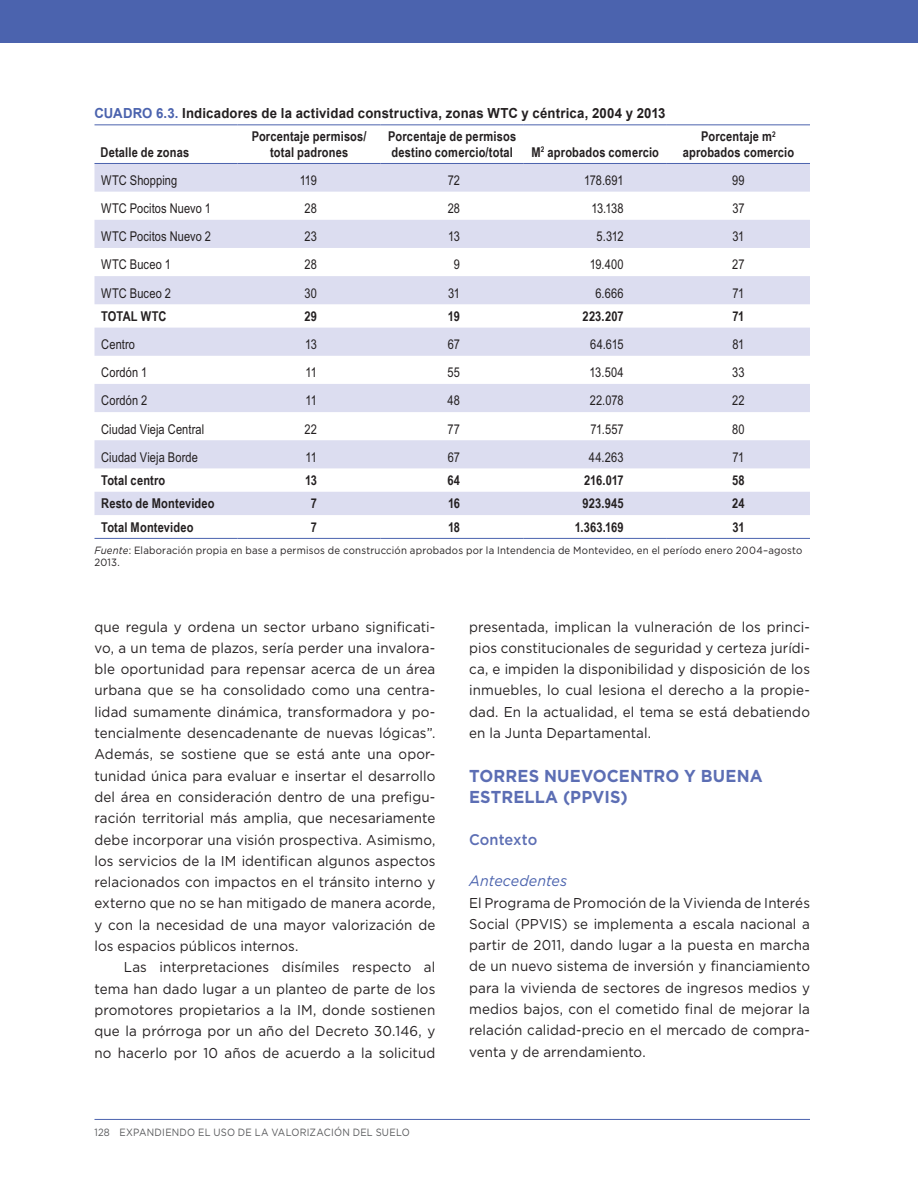
<style>
.page{position:relative;width:918px;height:1188px;background:#fff}
.page>*{position:absolute;margin:0;border:0;box-sizing:border-box;transform-origin:0 0}
.t1{font:700 17.25px/21.3px "Gotham";letter-spacing:.005em;color:#5c6eb4;scale:.95 1}
.t2{font:500 15.3px "Gotham";color:#5c6eb4;scale:.95 1}
.t3{font:italic 15px "Gotham";letter-spacing:.005em;color:#4b63ae;scale:.95 1}
.t4{font:14.25px/21.3px "Gotham";letter-spacing:.01em;color:#231f20;text-align:justify;scale:.94 1}
.t5{font:700 13.8px "Arial";letter-spacing:.01em;color:#231f20;scale:.95 1}
.t6{font:700 13.5px/15.3px "Arial Narrow";letter-spacing:.01em;color:#231f20;text-align:center}
.t7{font:13.5px "Arial Narrow";letter-spacing:.005em;color:#231f20}
.t8{font:10.5px/12.6px "Gotham";letter-spacing:.02em;color:#231f20;scale:.92 1}
.t9{font:10.5px "Gotham";letter-spacing:.025em;color:#58595b;scale:.9 1}
.s1{color:#4b63ae}
.s2{font-style:italic}
</style>
<div class="page">
<hr style="left:94px;top:1119px;width:716px;height:1px;background:#4b63ae">
<div style="left:0;top:0;width:918px;height:43px;background:#4b63ae"></div>
<svg style="left:94px;top:125px;width:716px;height:1px"></svg>
<svg style="left:94px;top:164px;width:716px;height:351px;fill:#dcddf0"></svg>
<hr style="left:94px;top:163px;width:144px;height:1px;background:#4b63ae">
<hr style="left:238px;top:163px;width:143px;height:1px;background:#4b63ae">
<hr style="left:381px;top:163px;width:143px;height:1px;background:#4b63ae">
<hr style="left:524px;top:163px;width:143px;height:1px;background:#4b63ae">
<hr style="left:667px;top:163px;width:143px;height:1px;background:#4b63ae">
<hr style="left:94px;top:124px;width:144px;height:1px;background:#4b63ae">
<hr style="left:238px;top:124px;width:143px;height:1px;background:#4b63ae">
<hr style="left:381px;top:124px;width:143px;height:1px;background:#4b63ae">
<hr style="left:524px;top:124px;width:143px;height:1px;background:#4b63ae">
<hr style="left:667px;top:124px;width:143px;height:1px;background:#4b63ae">
<hr style="left:94px;top:538px;width:144px;height:1px;background:#4b63ae">
<hr style="left:238px;top:538px;width:143px;height:1px;background:#4b63ae">
<hr style="left:381px;top:538px;width:143px;height:1px;background:#4b63ae">
<hr style="left:524px;top:538px;width:143px;height:1px;background:#4b63ae">
<hr style="left:667px;top:538px;width:143px;height:1px;background:#4b63ae">
<p class="t5" style="left:94px;top:104px;width:603px"><span class="s1">CUADRO 6.3.</span> Indicadores de la actividad constructiva, zonas WTC y céntrica, 2004 y 2013</p>
<p class="t6" style="left:101px;top:144px;width:90px">Detalle de zonas</p>
<p class="t6" style="left:252px;top:128px;width:116px">Porcentaje permisos/ total padrones</p>
<p class="t6" style="left:388px;top:128px;width:129px;text-align:left">Porcentaje de permisos destino comercio/total</p>
<p class="t6" style="left:532px;top:144px;width:129px">M<sup>2</sup> aprobados comercio</p>
<p class="t6" style="left:683px;top:128px;width:113px">Porcentaje m<sup>2 </sup>aprobados comercio</p>
<p class="t7" style="left:101px;top:170px;width:78px">WTC Shopping</p>
<p class="t7" style="left:300px;top:170px;width:19px">119</p>
<p class="t7" style="left:448px;top:170px;width:14px">72</p>
<p class="t7" style="left:584px;top:170px;width:41px">178.691</p>
<p class="t7" style="left:732px;top:170px;width:14px">99</p>
<p class="t7" style="left:101px;top:198px;width:111px">WTC Pocitos Nuevo 1</p>
<p class="t7" style="left:305px;top:198px;width:14px">28</p>
<p class="t7" style="left:448px;top:198px;width:14px">28</p>
<p class="t7" style="left:591px;top:198px;width:34px">13.138</p>
<p class="t7" style="left:732px;top:198px;width:14px">37</p>
<p class="t7" style="left:101px;top:227px;width:111px">WTC Pocitos Nuevo 2</p>
<p class="t7" style="left:305px;top:227px;width:14px">23</p>
<p class="t7" style="left:448px;top:227px;width:13px">13</p>
<p class="t7" style="left:597px;top:227px;width:29px">5.312</p>
<p class="t7" style="left:732px;top:227px;width:13px">31</p>
<p class="t7" style="left:101px;top:255px;width:71px">WTC Buceo 1</p>
<p class="t7" style="left:305px;top:255px;width:14px">28</p>
<p class="t7" style="left:454px;top:255px;width:8px">9</p>
<p class="t7" style="left:590px;top:255px;width:35px">19.400</p>
<p class="t7" style="left:732px;top:255px;width:14px">27</p>
<p class="t7" style="left:101px;top:283px;width:71px">WTC Buceo 2</p>
<p class="t7" style="left:304px;top:283px;width:14px">30</p>
<p class="t7" style="left:448px;top:283px;width:13px">31</p>
<p class="t7" style="left:595px;top:283px;width:30px">6.666</p>
<p class="t7" style="left:733px;top:283px;width:13px">71</p>
<p class="t6" style="left:101px;top:308px;width:67px">TOTAL WTC</p>
<p class="t6" style="left:304px;top:308px;width:14px">29</p>
<p class="t6" style="left:448px;top:308px;width:14px">19</p>
<p class="t6" style="left:583px;top:308px;width:43px">223.207</p>
<p class="t6" style="left:732px;top:308px;width:14px">71</p>
<p class="t7" style="left:101px;top:334px;width:35px">Centro</p>
<p class="t7" style="left:305px;top:334px;width:13px">13</p>
<p class="t7" style="left:448px;top:334px;width:14px">67</p>
<p class="t7" style="left:590px;top:334px;width:35px">64.615</p>
<p class="t7" style="left:732px;top:334px;width:14px">81</p>
<p class="t7" style="left:101px;top:363px;width:48px">Cordón 1</p>
<p class="t7" style="left:306px;top:363px;width:13px">11</p>
<p class="t7" style="left:448px;top:363px;width:14px">55</p>
<p class="t7" style="left:590px;top:363px;width:36px">13.504</p>
<p class="t7" style="left:732px;top:363px;width:14px">33</p>
<p class="t7" style="left:101px;top:391px;width:48px">Cordón 2</p>
<p class="t7" style="left:306px;top:391px;width:13px">11</p>
<p class="t7" style="left:448px;top:391px;width:14px">48</p>
<p class="t7" style="left:590px;top:391px;width:36px">22.078</p>
<p class="t7" style="left:732px;top:391px;width:14px">22</p>
<p class="t7" style="left:101px;top:419px;width:104px">Ciudad Vieja Central</p>
<p class="t7" style="left:304px;top:419px;width:14px">22</p>
<p class="t7" style="left:448px;top:419px;width:14px">77</p>
<p class="t7" style="left:590px;top:419px;width:35px">71.557</p>
<p class="t7" style="left:732px;top:419px;width:14px">80</p>
<p class="t7" style="left:101px;top:447px;width:98px">Ciudad Vieja Borde</p>
<p class="t7" style="left:306px;top:447px;width:13px">11</p>
<p class="t7" style="left:448px;top:447px;width:14px">67</p>
<p class="t7" style="left:589px;top:447px;width:36px">44.263</p>
<p class="t7" style="left:733px;top:447px;width:13px">71</p>
<p class="t6" style="left:101px;top:472px;width:66px">Total centro</p>
<p class="t6" style="left:305px;top:472px;width:13px">13</p>
<p class="t6" style="left:447px;top:472px;width:14px">64</p>
<p class="t6" style="left:584px;top:472px;width:41px">216.017</p>
<p class="t6" style="left:732px;top:472px;width:14px">58</p>
<p class="t6" style="left:101px;top:495px;width:115px">Resto de Montevideo</p>
<p class="t6" style="left:311px;top:495px;width:8px">7</p>
<p class="t6" style="left:448px;top:495px;width:14px">16</p>
<p class="t6" style="left:583px;top:495px;width:43px">923.945</p>
<p class="t6" style="left:732px;top:495px;width:14px">24</p>
<p class="t6" style="left:101px;top:519px;width:94px">Total Montevideo</p>
<p class="t6" style="left:311px;top:519px;width:8px">7</p>
<p class="t6" style="left:448px;top:519px;width:14px">18</p>
<p class="t6" style="left:575px;top:519px;width:51px">1.363.169</p>
<p class="t6" style="left:732px;top:519px;width:14px">31</p>
<p class="t8" style="left:94px;top:543px;width:771px"><span class="s2">Fuente</span>: Elaboración propia en base a permisos de construcción aprobados por la Intendencia de Montevideo, en el período enero 2004–agosto<br>2013.</p>
<p class="t4" style="left:94px;top:616px;width:364px">que regula y ordena un sector urbano significati&shy;vo, a un tema de plazos, sería perder una invalora&shy;ble oportunidad para repensar acerca de un área urbana que se ha consolidado como una centra&shy;lidad sumamente dinámica, transformadora y po&shy;tencialmente desencadenante de nuevas lógicas”.<br>Además, se sostiene que se está ante una opor&shy;tunidad única para evaluar e insertar el desarrollo del área en consideración dentro de una prefigu&shy;ración territorial más amplia, que necesariamente debe incorporar una visión prospectiva. Asimismo, los servicios de la IM identifican algunos aspectos relacionados con impactos en el tránsito interno y externo que no se han mitigado de manera acorde, y con la necesidad de una mayor valorización de los espacios públicos internos.</p>
<p class="t4" style="left:94px;top:956px;width:364px;text-indent:29px">Las interpretaciones disímiles respecto al tema han dado lugar a un planteo de parte de los promotores propietarios a la IM, donde sostienen que la prórroga por un año del Decreto 30.146, y no hacerlo por 10 años de acuerdo a la solicitud</p>
<p class="t9" style="left:94px;top:1126px;width:352px">128 EXPANDIENDO EL USO DE LA VALORIZACIÓN DEL SUELO</p>
<p class="t4" style="left:469px;top:616px;width:364px">presentada, implican la vulneración de los princi&shy;pios constitucionales de seguridad y certeza jurídi&shy;ca, e impiden la disponibilidad y disposición de los inmuebles, lo cual lesiona el derecho a la propie&shy;dad. En la actualidad, el tema se está debatiendo en la Junta Departamental.</p>
<p class="t1" style="left:469px;top:765px;width:311px">TORRES NUEVOCENTRO Y BUENA<br>ESTRELLA (PPVIS)</p>
<p class="t2" style="left:469px;top:829px;width:73px">Contexto</p>
<p class="t3" style="left:469px;top:871px;width:105px">Antecedentes</p>
<p class="t4" style="left:469px;top:892px;width:364px">El Programa de Promoción de la Vivienda de Interés Social (PPVIS) se implementa a escala nacional a partir de 2011, dando lugar a la puesta en marcha de un nuevo sistema de inversión y financiamiento para la vivienda de sectores de ingresos medios y medios bajos, con el cometido final de mejorar la relación calidad-precio en el mercado de compra&shy;venta y de arrendamiento.</p>
</div>
